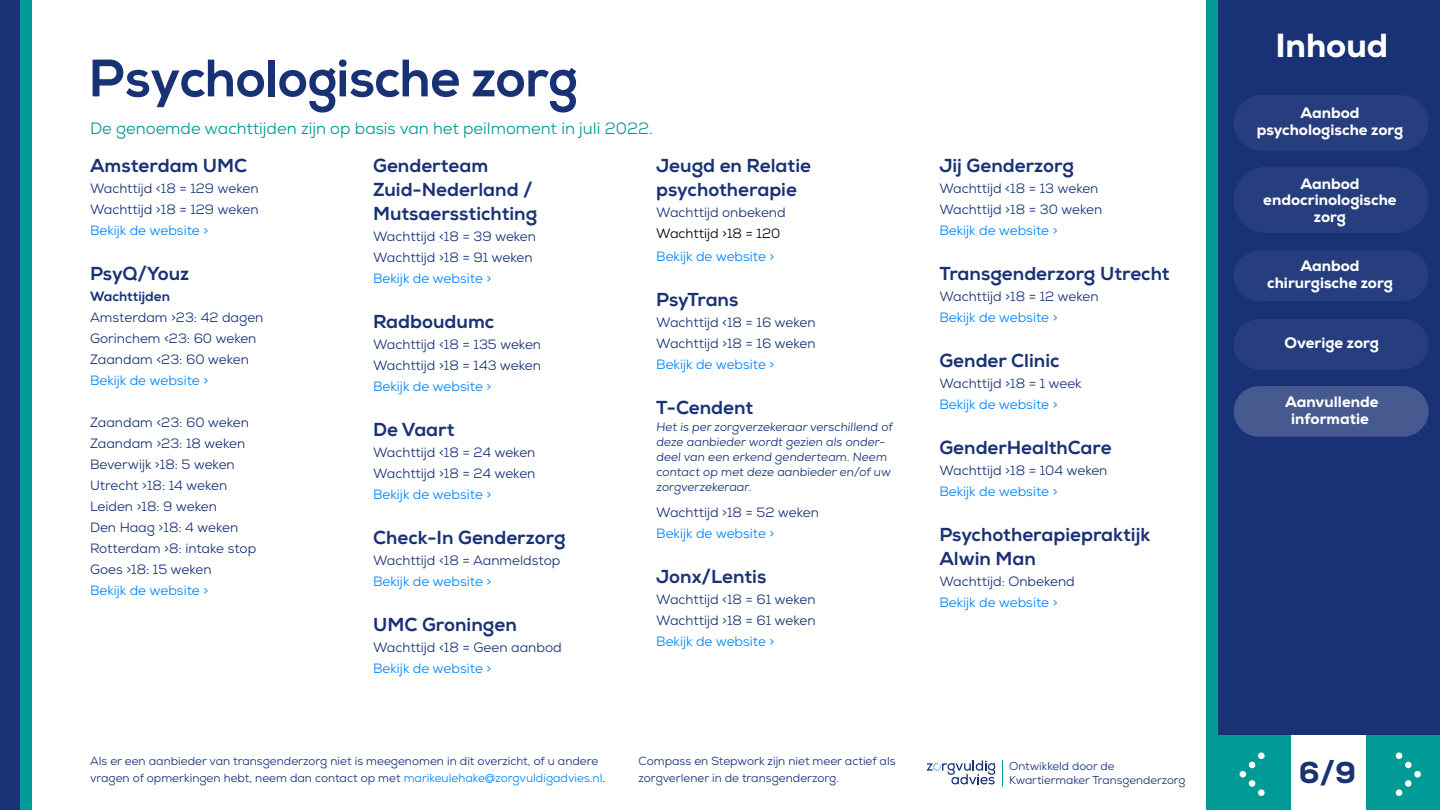
<style>
.page{position:relative;width:1440px;height:810px;background:#fff}
.page>*{position:absolute;margin:0;border:0;box-sizing:border-box;transform-origin:0 0}
.t1{font:700 52.5px "Nexa";color:#193276}
.t2{font:800 33.3px "Nexa";color:#fff}
.t3{font:800 30px "Nexa";color:#193276}
.t4{font:800 18.75px/24px "Nexa";color:#193276}
.t5{font:16.42px "Nexa";color:#009a97}
.t6{font:800 15.15px/16.5px "Nexa";color:#fff;text-align:center}
.t7{font:13.5px/21px "Nexa";color:#193276}
.t8{font:13.5px "Nexa";color:#0087ff}
.t9{font:13.5px "Nexa";color:#000}
.t10{font:800 13.5px "Nexa";color:#193276}
.t11{font:12px/15px "Nexa";color:#193276}
.t12{font:11.7px/17.6px "Nexa";color:#193276}
.t13{font:11.48px/13.7px "Nexa";color:#193276}
.s1{color:#0087ff}
.s2{color:#000}
</style>
<div class="page">
<div style="left:1218px;top:0;width:222px;height:810px;background:#193276"></div>
<div style="left:1366px;top:736px;width:74px;height:74px;background:#009a97"></div>
<div style="left:1218px;top:736px;width:74px;height:74px;background:#009a97"></div>
<div style="left:1292px;top:736px;width:74px;height:74px;background:#fff"></div>
<div style="left:1414px;top:771px;width:7px;height:7px;background:#fff;border-radius:50%"></div>
<div style="left:1405px;top:762px;width:7px;height:6px;background:#fff;border-radius:50%"></div>
<div style="left:1396px;top:752px;width:6px;height:7px;background:#fff;border-radius:50%"></div>
<div style="left:1396px;top:789px;width:6px;height:7px;background:#fff;border-radius:50%"></div>
<div style="left:1405px;top:780px;width:7px;height:7px;background:#fff;border-radius:50%"></div>
<svg style="left:927px;top:760px;width:68px;height:24px"></svg>
<svg style="left:1002px;top:760px;width:1px;height:27px"></svg>
<div style="left:0;top:0;width:22px;height:809px;background:#193276"></div>
<div style="left:20px;top:0;width:12px;height:809px;background:#009a97"></div>
<div style="left:1207px;top:0;width:11px;height:810px;background:#009a97"></div>
<div style="left:1240px;top:771px;width:6px;height:7px;background:#fff;border-radius:50%"></div>
<svg style="left:1249px;top:762px;width:6px;height:6px"></svg>
<div style="left:1258px;top:752px;width:7px;height:7px;background:#fff;border-radius:50%"></div>
<div style="left:1258px;top:789px;width:7px;height:7px;background:#fff;border-radius:50%"></div>
<div style="left:1249px;top:780px;width:6px;height:7px;background:#fff;border-radius:50%"></div>
<div style="left:1234px;top:167px;width:195px;height:66px;background:#263e7e;border-radius:33px"></div>
<div style="left:1234px;top:250px;width:195px;height:51px;background:#263e7e;border-radius:25px"></div>
<div style="left:1234px;top:95px;width:195px;height:56px;background:#263e7e;border-radius:28px"></div>
<div style="left:1234px;top:319px;width:195px;height:50px;background:#263e7e;border-radius:25px"></div>
<div style="left:1234px;top:386px;width:195px;height:51px;background:#465a90;border-radius:25px"></div>
<h1 class="t1" style="left:90px;top:48px;width:490px">Psychologische zorg</h1>
<p class="t5" style="left:90px;top:118px;width:564px">De genoemde wachttijden zijn op basis van het peilmoment in juli 2022.</p>
<h3 class="t4" style="left:90px;top:154px;width:159px">Amsterdam UMC</h3>
<p class="t7" style="left:90px;top:178px;width:170px">Wachttijd &lt;18 = 129 weken<br>Wachttijd &gt;18 = 129 weken</p>
<p class="t8" style="left:90px;top:222px;width:120px">Bekijk de website &gt;</p>
<h3 class="t4" style="left:90px;top:262px;width:101px">PsyQ/Youz</h3>
<p class="t10" style="left:90px;top:288px;width:82px">Wachttijden</p>
<p class="t7" style="left:90px;top:307px;width:175px">Amsterdam &gt;23: 42 dagen<br>Gorinchem &lt;23: 60 weken<br>Zaandam &lt;23: 60 weken</p>
<p class="t8" style="left:90px;top:372px;width:120px">Bekijk de website &gt;</p>
<p class="t7" style="left:90px;top:412px;width:168px">Zaandam &lt;23: 60 weken<br>Zaandam &gt;23: 18 weken<br>Beverwijk &gt;18: 5 weken<br>Utrecht &gt;18: 14 weken<br>Leiden &gt;18: 9 weken<br>Den Haag &gt;18: 4 weken<br>Rotterdam &gt;8: intake stop<br>Goes &gt;18: 15 weken</p>
<p class="t8" style="left:90px;top:582px;width:120px">Bekijk de website &gt;</p>
<h3 class="t4" style="left:373px;top:154px;width:166px">Genderteam<br>Zuid-Nederland /<br>Mutsaersstichting</h3>
<p class="t7" style="left:373px;top:226px;width:164px">Wachttijd &lt;18 = 39 weken<br>Wachttijd &gt;18 = 91 weken</p>
<p class="t8" style="left:373px;top:270px;width:120px">Bekijk de website &gt;</p>
<h3 class="t4" style="left:373px;top:310px;width:123px">Radboudumc</h3>
<p class="t7" style="left:373px;top:334px;width:170px">Wachttijd &lt;18 = 135 weken<br>Wachttijd &gt;18 = 143 weken</p>
<p class="t8" style="left:373px;top:378px;width:120px">Bekijk de website &gt;</p>
<h3 class="t4" style="left:373px;top:418px;width:83px">De Vaart</h3>
<p class="t7" style="left:373px;top:442px;width:164px">Wachttijd &lt;18 = 24 weken<br>Wachttijd &gt;18 = 24 weken</p>
<p class="t8" style="left:373px;top:486px;width:120px">Bekijk de website &gt;</p>
<h3 class="t4" style="left:373px;top:526px;width:194px">Check-In Genderzorg</h3>
<p class="t7" style="left:373px;top:550px;width:189px">Wachttijd &lt;18 = Aanmeldstop</p>
<p class="t8" style="left:373px;top:573px;width:120px">Bekijk de website &gt;</p>
<h3 class="t4" style="left:373px;top:613px;width:145px">UMC Groningen</h3>
<p class="t7" style="left:373px;top:637px;width:190px">Wachttijd &lt;18 = Geen aanbod</p>
<p class="t8" style="left:373px;top:660px;width:120px">Bekijk de website &gt;</p>
<h3 class="t4" style="left:656px;top:154px;width:156px">Jeugd en Relatie psychotherapie</h3>
<p class="t7" style="left:656px;top:202px;width:131px">Wachttijd onbekend</p>
<p class="t9" style="left:656px;top:225px;width:126px">Wachttijd &gt;18 = 120</p>
<p class="t8" style="left:656px;top:247px;width:120px">Bekijk de website &gt;</p>
<h3 class="t4" style="left:656px;top:287px;width:84px">PsyTrans</h3>
<p class="t7" style="left:656px;top:311px;width:161px">Wachttijd &lt;18 = 16 weken<br>Wachttijd &gt;18 = 16 weken</p>
<p class="t8" style="left:656px;top:355px;width:120px">Bekijk de website &gt;</p>
<h3 class="t4" style="left:656px;top:395px;width:99px">T-Cendent</h3>
<p class="t11" style="left:656px;top:419px;width:238px">Het is per zorgverzekeraar verschillend of deze aanbieder wordt gezien als onder&shy;deel van een erkend genderteam. Neem contact op met deze aanbieder en/of uw zorgverzekeraar.</p>
<p class="t7" style="left:656px;top:502px;width:164px">Wachttijd &gt;18 = 52 weken</p>
<p class="t8" style="left:656px;top:525px;width:120px">Bekijk de website &gt;</p>
<h3 class="t4" style="left:656px;top:565px;width:112px">Jonx/Lentis</h3>
<p class="t7" style="left:656px;top:589px;width:161px">Wachttijd &lt;18 = 61 weken<br>Wachttijd &gt;18 = 61 weken</p>
<p class="t8" style="left:656px;top:633px;width:120px">Bekijk de website &gt;</p>
<p class="t12" style="left:90px;top:752px;width:517px">Als er een aanbieder van transgenderzorg niet is meegenomen in dit overzicht, of u andere vragen of opmerkingen hebt, neem dan contact op met <span class="s1">marikeulehake@zorgvuldigadvies.nl</span><span class="s2">.</span></p>
<p class="t12" style="left:639px;top:752px;width:259px">Compass en Stepwork zijn niet meer actief als zorgverlener in de transgenderzorg.</p>
<h3 class="t4" style="left:939px;top:154px;width:136px">Jij Genderzorg</h3>
<p class="t7" style="left:939px;top:178px;width:164px">Wachttijd &lt;18 = 13 weken<br>Wachttijd &gt;18 = 30 weken</p>
<p class="t8" style="left:939px;top:222px;width:120px">Bekijk de website &gt;</p>
<h3 class="t4" style="left:939px;top:262px;width:232px">Transgenderzorg Utrecht</h3>
<p class="t7" style="left:939px;top:286px;width:161px">Wachttijd &gt;18 = 12 weken</p>
<p class="t8" style="left:939px;top:309px;width:120px">Bekijk de website &gt;</p>
<h3 class="t4" style="left:939px;top:349px;width:122px">Gender Clinic</h3>
<p class="t7" style="left:939px;top:373px;width:144px">Wachttijd &gt;18 = 1 week</p>
<p class="t8" style="left:939px;top:396px;width:120px">Bekijk de website &gt;</p>
<h3 class="t4" style="left:939px;top:436px;width:174px">GenderHealthCare</h3>
<p class="t7" style="left:939px;top:460px;width:170px">Wachttijd &gt;18 = 104 weken</p>
<p class="t8" style="left:939px;top:483px;width:120px">Bekijk de website &gt;</p>
<h3 class="t4" style="left:939px;top:523px;width:212px">Psychotherapiepraktijk<br>Alwin Man</h3>
<p class="t7" style="left:939px;top:571px;width:137px">Wachttijd: Onbekend</p>
<p class="t8" style="left:939px;top:594px;width:120px">Bekijk de website &gt;</p>
<p class="t13" style="left:1009px;top:759px;width:178px">Ontwikkeld door de<br>Kwartiermaker Transgenderzorg</p>
<h2 class="t2" style="left:1275px;top:25px;width:114px">Inhoud</h2>
<p class="t6" style="left:1257px;top:105px;width:148px">Aanbod psychologische zorg</p>
<p class="t6" style="left:1263px;top:175px;width:135px">Aanbod endocrinologische zorg</p>
<p class="t6" style="left:1267px;top:258px;width:127px">Aanbod chirurgische zorg</p>
<p class="t6" style="left:1285px;top:335px;width:96px">Overige zorg</p>
<p class="t6" style="left:1285px;top:394px;width:95px">Aanvullende informatie</p>
<h3 class="t3" style="left:1299px;top:753px;width:59px">6/9</h3>
</div>
